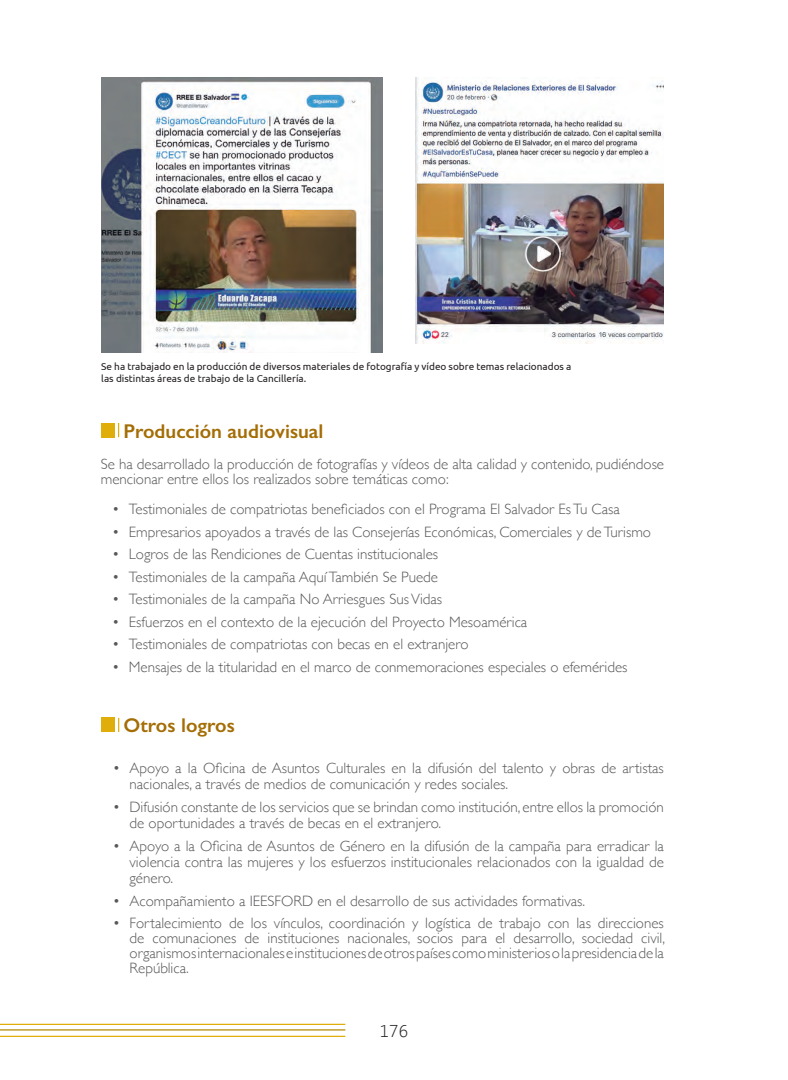
<style>
.page{position:relative;width:788px;height:1080px;background:#fff}
.page>*{position:absolute;margin:0;border:0;box-sizing:border-box;transform-origin:0 0}
.t1{font:600 20px "Gill Sans";color:#a46d05}
.t2{font:300 17.5px "Segan";color:#231f20}
.t3{font:300 15px/16.2px "Gill Sans";color:#57585a}
.t4{font:10px/11.2px "Ubuntu";color:#231f20}
</style>
<div class="page">
<hr style="left:0;top:1024px;width:345px;height:1px;background:#e0ae0b">
<hr style="left:0;top:1036px;width:345px;height:1px;background:#e0ae0b">
<hr style="left:0;top:1029px;width:345px;height:2px;background:#b38c04">
<div style="left:101px;top:423px;width:14px;height:14px;background:#e0ae0b"></div>
<div style="left:101px;top:718px;width:14px;height:14px;background:#e0ae0b"></div>
<svg style="left:118px;top:423px;width:1px;height:14px"></svg>
<svg style="left:118px;top:718px;width:1px;height:14px"></svg>
<img style="left:415px;top:77px;width:248px;height:267px">
<img style="left:101px;top:77px;width:281px;height:276px">
<p class="t4" style="left:101px;top:361px;width:471px">Se ha trabajado en la producción de diversos materiales de fotografía y vídeo sobre temas relacionados a las distintas áreas de trabajo de la Cancillería.</p>
<p class="t1" style="left:123px;top:419px;width:201px">Producción audiovisual</p>
<p class="t3" style="left:101px;top:456px;width:565px;line-height:15px">Se ha desarrollado la producción de fotografías y vídeos de alta calidad y contenido, pudiéndose mencionar entre ellos los realizados sobre temáticas como:</p>
<p class="t3" style="left:112px;top:500px;width:509px">• Testimoniales de compatriotas beneficiados con el Programa El Salvador Es Tu Casa</p>
<p class="t3" style="left:112px;top:523px;width:540px">• Empresarios apoyados a través de las Consejerías Económicas, Comerciales y de Turismo</p>
<p class="t3" style="left:112px;top:545px;width:328px">• Logros de las Rendiciones de Cuentas institucionales</p>
<p class="t3" style="left:112px;top:568px;width:327px">• Testimoniales de la campaña Aquí También Se Puede</p>
<p class="t3" style="left:112px;top:590px;width:331px">• Testimoniales de la campaña No Arriesgues Sus Vidas</p>
<p class="t3" style="left:112px;top:613px;width:417px">• Esfuerzos en el contexto de la ejecución del Proyecto Mesoamérica</p>
<p class="t3" style="left:112px;top:635px;width:358px">• Testimoniales de compatriotas con becas en el extranjero</p>
<p class="t3" style="left:112px;top:658px;width:517px">• Mensajes de la titularidad en el marco de conmemoraciones especiales o efemérides</p>
<p class="t1" style="left:124px;top:714px;width:113px">Otros logros</p>
<p class="t3" style="left:129px;top:759px;width:536px;text-indent:-17px">• Apoyo a la Oficina de Asuntos Culturales en la difusión del talento y obras de artistas nacionales, a través de medios de comunicación y redes sociales.</p>
<p class="t3" style="left:129px;top:798px;width:536px;text-indent:-17px">• Difusión constante de los servicios que se brindan como institución, entre ellos la promoción de oportunidades a través de becas en el extranjero.</p>
<p class="t3" style="left:129px;top:837px;width:536px;text-align:justify;text-indent:-17px">• Apoyo a la Oficina de Asuntos de Género en la difusión de la campaña para erradicar la violencia contra las mujeres y los esfuerzos institucionales relacionados con la igualdad de género.</p>
<p class="t3" style="left:113px;top:892px;width:474px">• Acompañamiento a IEESFORD en el desarrollo de sus actividades formativas.</p>
<p class="t3" style="left:113px;top:915px;width:554px;line-height:15px;text-align:right">• Fortalecimiento de los vínculos, coordinación y logística de trabajo con las direcciones de comunaciones de instituciones nacionales, socios para el desarrollo, sociedad civil,</p>
<p class="t3" style="left:129px;top:944px;width:536px">organismos internacionales e instituciones de otros países como ministerios o la presidencia de la</p>
<p class="t3" style="left:129px;top:959px;width:61px">República.</p>
<p class="t2" style="left:380px;top:1023px;width:30px">176</p>
</div>
